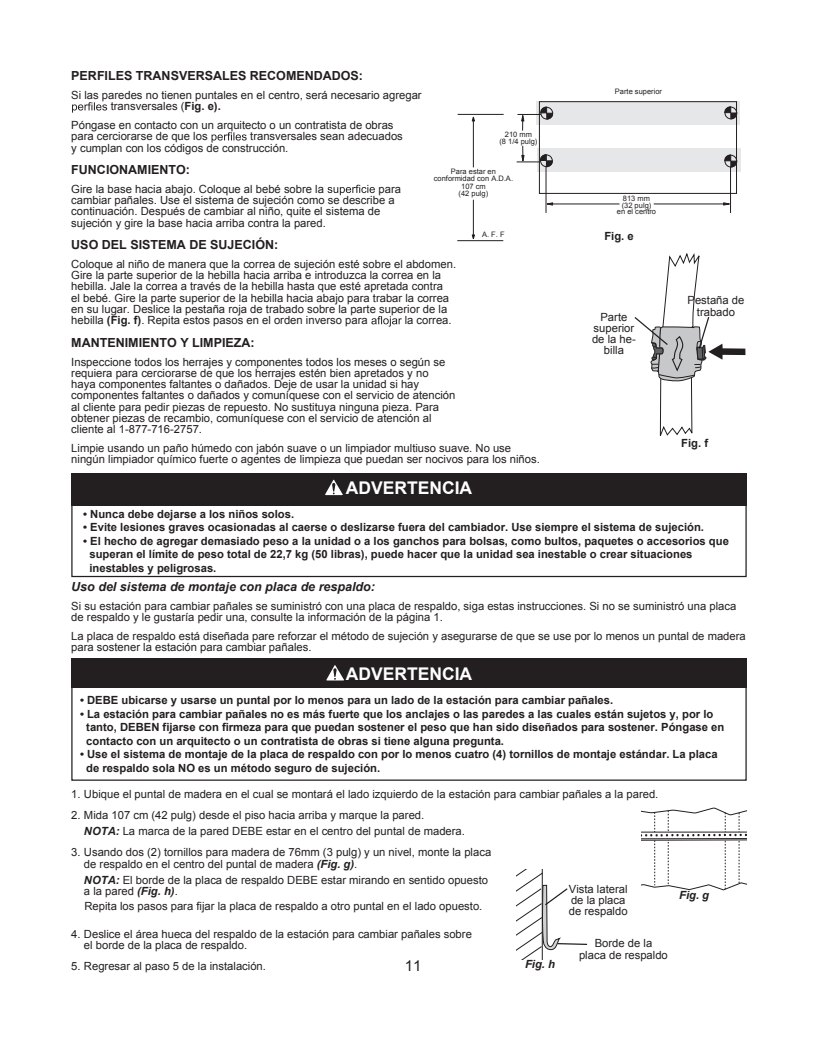
<style>
.page{position:relative;width:818px;height:1043px;background:#fff}
.page>*{position:absolute;margin:0;border:0;box-sizing:border-box;transform-origin:0 0}
.t1{font:700 17.5px "Arial";color:#fff}
.t2{font:15px "Arial";color:#231f20}
.t3{font:700 12.5px "Arial";color:#231f20}
.t4{font:italic 700 12.5px "Arial";color:#231f20}
.t5{font:11.25px/11.2px "Arial";color:#231f20}
.t6{font:700 11.25px/13.5px "Arial";color:#231f20}
.t7{font:italic 700 11.25px "Arial";color:#231f20}
.t8{font:7.5px/6.5px "Arial";color:#231f20;text-align:center}
.s1{font-weight:700}
.s2{font-weight:700;font-style:italic}
</style>
<div class="page">
<svg style="left:72px;top:102px;width:35px;height:11px"></svg>
<svg style="left:211px;top:132px;width:36px;height:11px"></svg>
<svg style="left:327px;top:185px;width:48px;height:10px"></svg>
<svg style="left:371px;top:316px;width:31px;height:10px"></svg>
<svg style="left:634px;top:253px;width:111px;height:183px"></svg>
<div style="left:71px;top:504px;width:675px;height:73px;border:1px solid #231f20"></div>
<div style="left:71px;top:473px;width:675px;height:33px;background:#231f20"></div>
<svg style="left:325px;top:480px;width:18px;height:15px"></svg>
<hr style="left:730px;top:167px;width:1px;height:46px;background:#231f20">
<hr style="left:545px;top:166px;width:1px;height:47px;background:#231f20">
<hr style="left:547px;top:204px;width:72px;height:1px;background:#231f20">
<svg style="left:545px;top:202px;width:8px;height:4px"></svg>
<hr style="left:653px;top:204px;width:76px;height:1px;background:#231f20">
<svg style="left:723px;top:202px;width:7px;height:4px"></svg>
<svg style="left:516px;top:101px;width:221px;height:93px"></svg>
<hr style="left:457px;top:114px;width:46px;height:1px;background:#231f20">
<hr style="left:457px;top:240px;width:46px;height:1px;background:#231f20">
<hr style="left:473px;top:117px;width:1px;height:50px;background:#231f20">
<svg style="left:471px;top:116px;width:4px;height:6px"></svg>
<hr style="left:473px;top:200px;width:1px;height:39px;background:#231f20">
<svg style="left:471px;top:234px;width:4px;height:5px"></svg>
<svg style="left:641px;top:808px;width:106px;height:82px"></svg>
<svg style="left:516px;top:869px;width:72px;height:90px"></svg>
<div style="left:71px;top:658px;width:675px;height:30px;background:#231f20"></div>
<svg style="left:326px;top:665px;width:18px;height:15px"></svg>
<p class="t3" style="left:71px;top:68px;width:293px">PERFILES TRANSVERSALES RECOMENDADOS:</p>
<p class="t5" style="left:111px;top:90px;width:312px;text-indent:-39px">Si las paredes no tienen puntales en el centro, será necesario agregar transversales (<span class="s1">Fig. e).</span></p>
<p class="t5" style="left:71px;top:120px;width:324px">Póngase en contacto con un arquitecto o un contratista de obras para cerciorarse de que los</p>
<p class="t8" style="left:615px;top:88px;width:49px">Parte superior</p>
<p class="t8" style="left:499px;top:132px;width:39px">210 mm<br>(8 1/4 pulg)</p>
<p class="t5" style="left:71px;top:131px;width:333px;text-indent:179px">transversales sean adecuados y cumplan con los códigos de construcción.</p>
<p class="t3" style="left:71px;top:161px;width:120px">FUNCIONAMIENTO:</p>
<p class="t5" style="left:71px;top:183px;width:254px">Gire la base hacia abajo. Coloque al bebé sobre la</p>
<p class="t8" style="left:434px;top:167px;width:81px;line-height:7.5px">Para estar en conformidad con A.D.A.<br>107 cm<br>(42 pulg)</p>
<p class="t8" style="left:482px;top:231px;width:24px">A. F. F</p>
<p class="t6" style="left:604px;top:230px;width:31px">Fig. e</p>
<p class="t5" style="left:71px;top:183px;width:331px;text-indent:307px">para cambiar pañales. Use el sistema de sujeción como se describe a continuación. Después de cambiar al niño, quite el sistema de sujeción y gire la base hacia arriba contra la pared.</p>
<p class="t3" style="left:71px;top:236px;width:208px">USO DEL SISTEMA DE SUJECIÓN:</p>
<p class="t5" style="left:71px;top:258px;width:386px">Coloque al niño de manera que la correa de sujeción esté sobre el abdomen.<br>Gire la parte superior de la hebilla hacia arriba e introduzca la correa en la hebilla. Jale la correa a través de la hebilla hasta que esté apretada contra<br>el bebé. Gire la parte superior de la hebilla hacia abajo para trabar la correa en su lugar. Deslice la pestaña roja de trabado sobre la parte superior de la hebilla <span class="s1">(Fig. f)</span>. Repita estos pasos en el orden inverso para</p>
<p class="t8" style="left:617px;top:195px;width:41px">813 mm (32 pulg) en el centro</p>
<p class="t5" style="left:687px;top:295px;width:58px;text-align:center">Pestaña de trabado</p>
<p class="t5" style="left:592px;top:311px;width:45px;text-align:center">Parte superior de la he&shy;billa</p>
<p class="t5" style="left:405px;top:315px;width:48px">la correa.</p>
<p class="t3" style="left:71px;top:334px;width:185px">MANTENIMIENTO Y LIMPIEZA:</p>
<p class="t5" style="left:71px;top:356px;width:385px">Inspeccione todos los herrajes y componentes todos los meses o según se requiera para cerciorarse de que los herrajes estén bien apretados y no haya componentes faltantes o dañados. Deje de usar la unidad si hay componentes faltantes o dañados y comuníquese con el servicio de atención al cliente para pedir piezas de repuesto. No sustituya ninguna pieza. Para obtener piezas de recambio, comuníquese con el servicio de atención al cliente al 1-877-716-2757.</p>
<p class="t5" style="left:71px;top:442px;width:470px">Limpie usando un paño húmedo con jabón suave o un limpiador multiuso suave. No use ningún limpiador químico fuerte o agentes de limpieza que puedan ser nocivos para los niños.</p>
<p class="t6" style="left:681px;top:437px;width:28px">Fig. f</p>
<h1 class="t1" style="left:346px;top:476px;width:128px">ADVERTENCIA</h1>
<p class="t6" style="left:83px;top:507px;width:212px">• Nunca debe dejarse a los niños solos.</p>
<p class="t6" style="left:83px;top:521px;width:622px">• Evite lesiones graves ocasionadas al caerse o deslizarse fuera del cambiador. Use siempre el sistema de sujeción.</p>
<p class="t6" style="left:89px;top:534px;width:641px;text-indent:-6px">• El hecho de agregar demasiado peso a la unidad o a los ganchos para bolsas, como bultos, paquetes o accesorios que superan el límite de peso total de 22,7 kg (50 libras), puede hacer que la unidad sea inestable o crear situaciones inestables y peligrosas.</p>
<p class="t4" style="left:71px;top:578px;width:305px">Uso del sistema de montaje con placa de respaldo:</p>
<p class="t5" style="left:71px;top:600px;width:666px">Si su estación para cambiar pañales se suministró con una placa de respaldo, siga estas instrucciones. Si no se suministró una placa de respaldo y le gustaría pedir una, consulte la información de la página 1.</p>
<p class="t5" style="left:71px;top:630px;width:676px">La placa de respaldo está diseñada pare reforzar el método de sujeción y asegurarse de que se use por lo menos un puntal de madera para sostener la estación para cambiar pañales.</p>
<h1 class="t1" style="left:346px;top:662px;width:128px">ADVERTENCIA</h1>
<p class="t6" style="left:80px;top:693px;width:534px">• DEBE ubicarse y usarse un puntal por lo menos para un lado de la estación para cambiar pañales.</p>
<p class="t6" style="left:86px;top:707px;width:639px;text-indent:-6px">• La estación para cambiar pañales no es más fuerte que los anclajes o las paredes a las cuales están sujetos y, por lo tanto, DEBEN fijarse con firmeza para que puedan sostener el peso que han sido diseñados para sostener. Póngase en contacto con un arquitecto o un contratista de obras si tiene alguna pregunta.</p>
<p class="t6" style="left:86px;top:747px;width:633px;text-indent:-6px">• Use el sistema de montaje de la placa de respaldo con por lo menos cuatro (4) tornillos de montaje estándar. La placa de respaldo sola NO es un método seguro de sujeción.</p>
<p class="t5" style="left:71px;top:788px;width:588px">1. Ubique el puntal de madera en el cual se montará el lado izquierdo de la estación para cambiar pañales a la pared.</p>
<p class="t5" style="left:84px;top:807px;width:382px;line-height:16.2px;text-indent:-13px">2. Mida 107 cm (42 pulg) desde el piso hacia arriba y marque la pared.<br><span class="s2">NOTA:</span> La marca de la pared DEBE estar en el centro del puntal de madera.</p>
<p class="t5" style="left:84px;top:847px;width:409px;text-indent:-13px">3. Usando dos (2) tornillos para madera de 76mm (3 pulg) y un nivel, monte la placa de respaldo en el centro del puntal de madera <span class="s2">(Fig. g)</span>.</p>
<p class="t5" style="left:84px;top:874px;width:405px"><span class="s2">NOTA:</span> El borde de la placa de respaldo DEBE estar mirando en sentido opuesto a la pared <span class="s2">(Fig. h)</span>.</p>
<p class="t5" style="left:84px;top:928px;width:389px;text-indent:-13px">4. Deslice el área hueca del respaldo de la estación para cambiar pañales sobre el borde de la placa de respaldo.</p>
<p class="t5" style="left:71px;top:960px;width:196px">5. Regresar al paso 5 de la instalación.</p>
<p class="t5" style="left:568px;top:883px;width:60px">Vista lateral de la placa de respaldo</p>
<p class="t5" style="left:579px;top:938px;width:90px;text-align:center">Borde de la<br>placa de respaldo</p>
<p class="t5" style="left:84px;top:900px;width:399px">Repita los pasos para fijar la placa de respaldo a otro puntal en el lado opuesto.</p>
<p class="t7" style="left:525px;top:956px;width:32px">Fig. h</p>
<h2 class="t2" style="left:404px;top:956px;width:18px">11</h2>
<p class="t7" style="left:679px;top:888px;width:32px">Fig. g</p>
</div>
